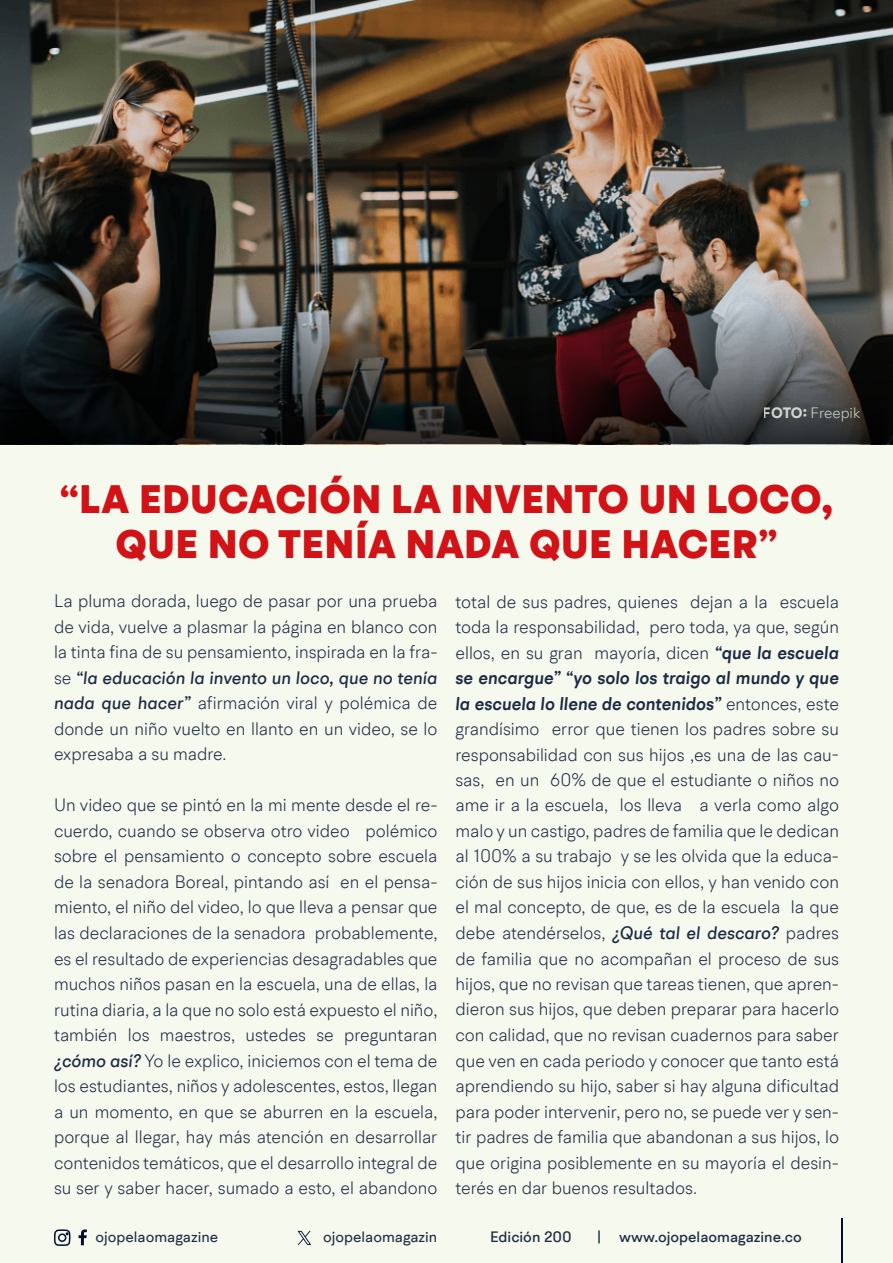
<style>
.page{position:relative;width:893px;height:1263px;background:#f6f9ee}
.page>*{position:absolute;margin:0;border:0;box-sizing:border-box;transform-origin:0 0}
.t1{font:900 40.5px/45px "BR Hendrix";letter-spacing:.01em;color:#d11217;text-align:center}
.t2{font:300 18px/25.5px "BR Hendrix";color:#1b2943;text-align:justify;scale:.96 1}
.t3{font:500 15px "BR Hendrix";color:#1b2943}
.t4{font:15px "BR Hendrix";color:#1b2943}
.t5{font:300 15px "BR Hendrix";color:#f5faed}
.s1{font-weight:700}
.s2{font-weight:500;font-style:italic}
.s3{font-weight:600;font-style:italic}
</style>
<div class="page">
<svg style="left:79px;top:1229px;width:8px;height:16px"></svg>
<svg style="left:54px;top:1229px;width:17px;height:17px"></svg>
<hr style="left:841px;top:1219px;width:1px;height:44px;background:#000f2b">
<svg style="left:298px;top:1231px;width:13px;height:14px"></svg>
<img style="left:0;top:0;width:893px;height:308px">
<svg style="left:0;top:308px;width:893px;height:136px;background:#37312e"></svg>
<p class="t5" style="left:763px;top:403px;width:99px"><span class="s1">FOTO:</span> Freepik</p>
<h1 class="t1" style="left:60px;top:477px;width:775px">“LA EDUCACIÓN LA INVENTO UN LOCO,<br>QUE NO TENÍA NADA QUE HACER”</h1>
<p class="t2" style="left:54px;top:588px;width:401px">La pluma dorada, luego de pasar por una prueba de vida, vuelve a plasmar la página en blanco con la tinta fina de su pensamiento, inspirada en la fra&shy;se <span class="s2">“la educación la invento un loco, que no tenía nada que hacer”</span> afirmación viral y polémica de donde un niño vuelto en llanto en un video, se lo expresaba a su madre.</p>
<p class="t2" style="left:54px;top:792px;width:401px">Un video que se pintó en la mi mente desde el re&shy;cuerdo, cuando se observa otro video polémico sobre el pensamiento o concepto sobre escuela de la senadora Boreal, pintando así en el pensa&shy;miento, el niño del video, lo que lleva a pensar que las declaraciones de la senadora probablemente, es el resultado de experiencias desagradables que muchos niños pasan en la escuela, una de ellas, la rutina diaria, a la que no solo está expuesto el niño, también los maestros, ustedes se preguntaran <span class="s2">¿cómo así?</span> Yo le explico, iniciemos con el tema de los estudiantes, niños y adolescentes, estos, llegan a un momento, en que se aburren en la escuela, porque al llegar, hay más atención en desarrollar contenidos temáticos, que el desarrollo integral de su ser y saber hacer, sumado a esto, el abandono</p>
<p class="t2" style="left:455px;top:588px;width:401px">total de sus padres, quienes dejan a la escuela toda la responsabilidad, pero toda, ya que, según ellos, en su gran mayoría, dicen <span class="s3">“que la escuela se encargue” “yo solo los traigo al mundo y que la escuela lo llene de contenidos”</span> entonces, este grandísimo error que tienen los padres sobre su responsabilidad con sus hijos ,es una de las cau&shy;sas, en un 60% de que el estudiante o niños no ame ir a la escuela, los lleva a verla como algo malo y un castigo, padres de familia que le dedican al 100% a su trabajo y se les olvida que la educa&shy;ción de sus hijos inicia con ellos, y han venido con el mal concepto, de que, es de la escuela la que debe atendérselos, <span class="s2">¿Qué tal el descaro?</span> padres de familia que no acompañan el proceso de sus hijos, que no revisan que tareas tienen, que apren&shy;dieron sus hijos, que deben preparar para hacerlo con calidad, que no revisan cuadernos para saber que ven en cada periodo y conocer que tanto está aprendiendo su hijo, saber si hay alguna dificultad para poder intervenir, pero no, se puede ver y sen&shy;tir padres de familia que abandonan a sus hijos, lo que origina posiblemente en su mayoría el desin&shy;terés en dar buenos resultados.</p>
<p class="t4" style="left:96px;top:1227px;width:124px">ojopelaomagazine</p>
<p class="t4" style="left:323px;top:1227px;width:116px">ojopelaomagazin</p>
<p class="t3" style="left:490px;top:1227px;width:83px">Edición 200</p>
<p class="t3" style="left:597px;top:1227px;width:206px">| www.ojopelaomagazine.co</p>
</div>
